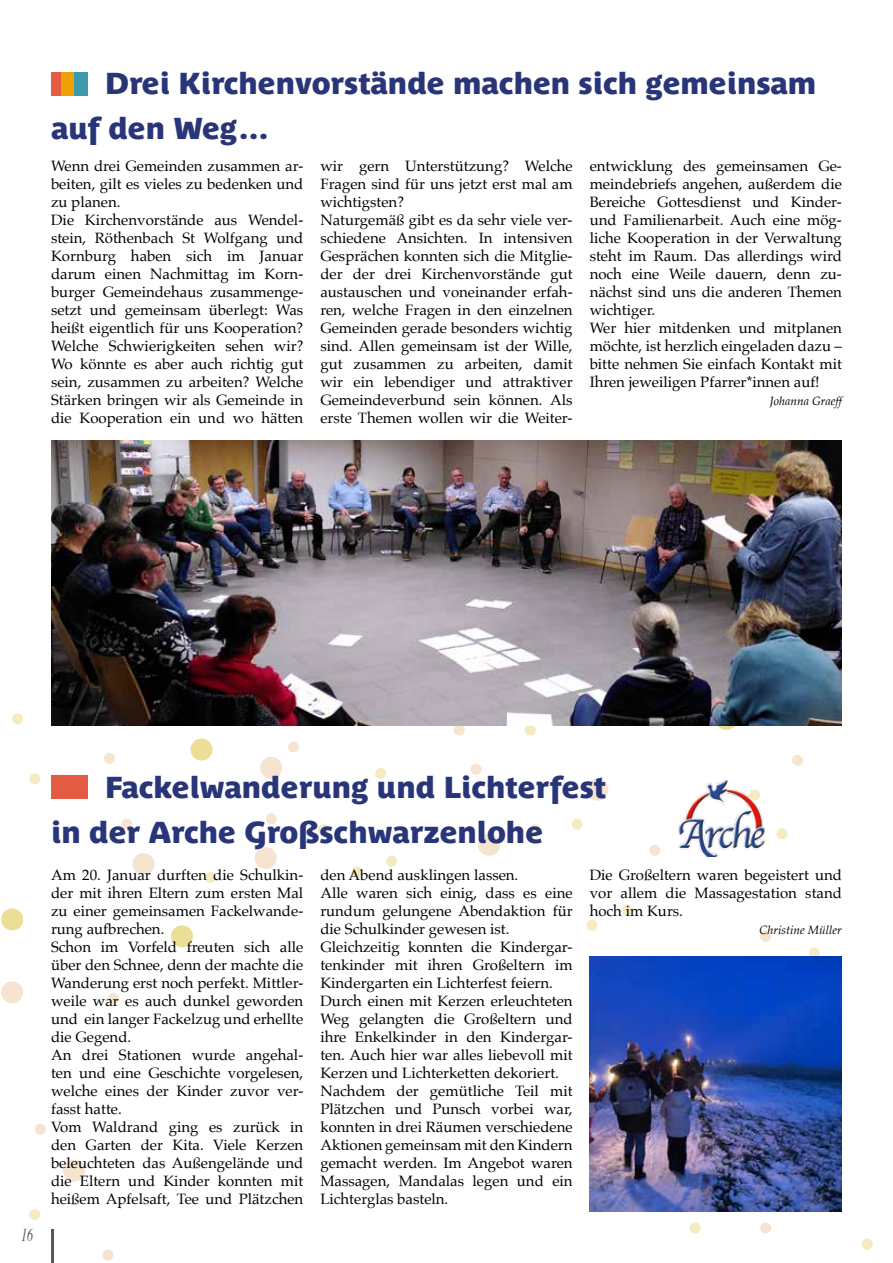
<style>
.page{position:relative;width:893px;height:1263px;background:#fff}
.page>*{position:absolute;margin:0;border:0;box-sizing:border-box;transform-origin:0 0}
.t1{font:30px/45px "Parisine Plus Std Sombre";color:#293579}
.t2{font:italic 18px "Times";color:#575756;scale:.67 1}
.t3{font:15px/18px "Palatino";color:#000}
.t4{font:italic 12px "Palatino";color:#000}
</style>
<div class="page">
<div style="left:586px;top:779px;width:22px;height:22px;background:#f6e4d1;border-radius:50%"></div>
<div style="left:715px;top:708px;width:22px;height:22px;background:#ecde96;border-radius:50%"></div>
<div style="left:171px;top:925px;width:22px;height:22px;background:#ecde96;border-radius:50%"></div>
<div style="left:190px;top:738px;width:22px;height:22px;background:#ecde96;border-radius:50%"></div>
<div style="left:1px;top:908px;width:22px;height:22px;background:#ecde96;border-radius:50%"></div>
<div style="left:478px;top:834px;width:22px;height:22px;background:#f6e4d1;border-radius:50%"></div>
<div style="left:255px;top:847px;width:22px;height:22px;background:#f6e4d1;border-radius:50%"></div>
<div style="left:260px;top:757px;width:22px;height:22px;background:#f6e4d1;border-radius:50%"></div>
<div style="left:132px;top:853px;width:22px;height:22px;background:#f6e4d1;border-radius:50%"></div>
<div style="left:1px;top:981px;width:22px;height:22px;background:#f6e4d1;border-radius:50%"></div>
<div style="left:63px;top:1159px;width:22px;height:22px;background:#f6e4d1;border-radius:50%"></div>
<div style="left:760px;top:931px;width:11px;height:11px;background:#f6e4d1;border-radius:50%"></div>
<div style="left:649px;top:845px;width:11px;height:11px;background:#f6e4d1;border-radius:50%"></div>
<div style="left:792px;top:755px;width:11px;height:11px;background:#f6e4d1;border-radius:50%"></div>
<div style="left:454px;top:725px;width:11px;height:11px;background:#f6e4d1;border-radius:50%"></div>
<div style="left:471px;top:764px;width:11px;height:11px;background:#f6e4d1;border-radius:50%"></div>
<div style="left:288px;top:741px;width:11px;height:11px;background:#f6e4d1;border-radius:50%"></div>
<div style="left:266px;top:813px;width:11px;height:11px;background:#f6e4d1;border-radius:50%"></div>
<div style="left:104px;top:753px;width:11px;height:11px;background:#f6e4d1;border-radius:50%"></div>
<div style="left:121px;top:819px;width:11px;height:11px;background:#f6e4d1;border-radius:50%"></div>
<div style="left:35px;top:1124px;width:11px;height:11px;background:#f6e4d1;border-radius:50%"></div>
<div style="left:108px;top:993px;width:11px;height:11px;background:#f6e4d1;border-radius:50%"></div>
<div style="left:102px;top:1249px;width:11px;height:11px;background:#f6e4d1;border-radius:50%"></div>
<div style="left:29px;top:1209px;width:11px;height:11px;background:#f4ebc3;border-radius:50%"></div>
<div style="left:12px;top:714px;width:11px;height:11px;background:#f4ebc3;border-radius:50%"></div>
<div style="left:29px;top:773px;width:11px;height:11px;background:#f4ebc3;border-radius:50%"></div>
<div style="left:205px;top:872px;width:11px;height:11px;background:#f4ebc3;border-radius:50%"></div>
<div style="left:318px;top:824px;width:11px;height:11px;background:#f4ebc3;border-radius:50%"></div>
<div style="left:386px;top:856px;width:11px;height:11px;background:#f4ebc3;border-radius:50%"></div>
<div style="left:351px;top:866px;width:11px;height:11px;background:#f4ebc3;border-radius:50%"></div>
<div style="left:375px;top:768px;width:11px;height:11px;background:#f4ebc3;border-radius:50%"></div>
<div style="left:525px;top:725px;width:11px;height:11px;background:#f4ebc3;border-radius:50%"></div>
<div style="left:530px;top:824px;width:11px;height:11px;background:#f4ebc3;border-radius:50%"></div>
<div style="left:571px;top:819px;width:11px;height:11px;background:#f4ebc3;border-radius:50%"></div>
<div style="left:586px;top:920px;width:11px;height:11px;background:#f4ebc3;border-radius:50%"></div>
<div style="left:621px;top:905px;width:11px;height:11px;background:#f4ebc3;border-radius:50%"></div>
<div style="left:776px;top:828px;width:11px;height:11px;background:#f4ebc3;border-radius:50%"></div>
<div style="left:809px;top:947px;width:11px;height:11px;background:#f4ebc3;border-radius:50%"></div>
<div style="left:690px;top:1222px;width:11px;height:11px;background:#f4ebc3;border-radius:50%"></div>
<div style="left:862px;top:1238px;width:11px;height:11px;background:#f4ebc3;border-radius:50%"></div>
<div style="left:760px;top:1222px;width:11px;height:11px;background:#f6e4d1;border-radius:50%"></div>
<hr style="left:51px;top:1229px;width:3px;height:34px;background:#575756">
<img style="left:678px;top:779px;width:87px;height:78px">
<img style="left:590px;top:957px;width:252px;height:255px">
<img style="left:51px;top:441px;width:791px;height:285px">
<div style="left:51px;top:775px;width:36px;height:24px;background:#e45b44"></div>
<div style="left:51px;top:72px;width:36px;height:24px;background:#e45b44"></div>
<div style="left:62px;top:72px;width:25px;height:24px;background:#eca100"></div>
<div style="left:74px;top:72px;width:13px;height:24px;background:#3a9aac"></div>
<h1 class="t1" style="left:51px;top:60px;width:767px;text-indent:54px">Drei Kirchenvorstände machen sich gemeinsam auf den Weg…</h1>
<p class="t3" style="left:320px;top:157px;width:254px">wir gern Unterstützung? Welche Fragen sind für uns jetzt erst mal am wichtigsten?<br>Naturgemäß gibt es da sehr viele ver&shy;schiedene Ansichten. In intensiven Gesprächen konnten sich die Mitglie&shy;der der drei Kirchenvorstände gut austauschen und voneinander erfah&shy;ren, welche Fragen in den einzelnen Gemeinden gerade besonders wichtig sind. Allen gemeinsam ist der Wille, gut zusammen zu arbeiten, damit wir ein lebendiger und attraktiver Gemeindeverbund sein können. Als erste Themen wollen wir die Weiter-</p>
<p class="t3" style="left:590px;top:157px;width:254px">entwicklung des gemeinsamen Ge&shy;meindebriefs angehen, außerdem die Bereiche Gottesdienst und Kinder&shy;und Familienarbeit. Auch eine mög&shy;liche Kooperation in der Verwaltung steht im Raum. Das allerdings wird noch eine Weile dauern, denn zu&shy;nächst sind uns die anderen Themen wichtiger.<br>Wer hier mitdenken und mitplanen möchte, ist herzlich eingeladen dazu – bitte nehmen Sie einfach Kontakt mit Ihren jeweiligen Pfarrer*innen auf!</p>
<p class="t3" style="left:51px;top:157px;width:254px">Wenn drei Gemeinden zusammen ar&shy;beiten, gilt es vieles zu bedenken und zu planen.<br>Die Kirchenvorstände aus Wendel&shy;stein, Röthenbach St Wolfgang und<br>Kornburg haben sich im Januar darum einen Nachmittag im Korn&shy;burger Gemeindehaus zusammenge&shy;setzt und gemeinsam überlegt: Was heißt eigentlich für uns Kooperation?<br>Welche Schwierigkeiten sehen wir?<br>Wo könnte es aber auch richtig gut sein, zusammen zu arbeiten? Welche<br>Stärken bringen wir als Gemeinde in die Kooperation ein und wo hätten</p>
<p class="t4" style="left:770px;top:391px;width:77px">Johanna Graeff</p>
<p class="t2" style="left:21px;top:1220px;width:19px">16</p>
<h1 class="t1" style="left:51px;top:764px;width:557px;text-indent:54px">Fackelwanderung und Lichterfest in der Arche Großschwarzenlohe</h1>
<p class="t3" style="left:320px;top:866px;width:254px">den Abend ausklingen lassen.<br>Alle waren sich einig, dass es eine rundum gelungene Abendaktion für die Schulkinder gewesen ist.<br>Gleichzeitig konnten die Kindergar&shy;tenkinder mit ihren Großeltern im Kindergarten ein Lichterfest feiern.<br>Durch einen mit Kerzen erleuchteten Weg gelangten die Großeltern und ihre Enkelkinder in den Kindergar&shy;ten. Auch hier war alles liebevoll mit Kerzen und Lichterketten dekoriert.<br>Nachdem der gemütliche Teil mit Plätzchen und Punsch vorbei war, konnten in drei Räumen verschiedene Aktionen gemeinsam mit den Kindern gemacht werden. Im Angebot waren Massagen, Mandalas legen und ein Lichterglas basteln.</p>
<p class="t3" style="left:590px;top:866px;width:254px;text-align:justify">Die Großeltern waren begeistert und vor allem die Massagestation stand hoch im Kurs.</p>
<p class="t3" style="left:51px;top:866px;width:254px">Am 20. Januar durften die Schulkin&shy;der mit ihren Eltern zum ersten Mal zu einer gemeinsamen Fackelwande&shy;rung aufbrechen.<br>Schon im Vorfeld freuten sich alle über den Schnee, denn der machte die<br>Wanderung erst noch perfekt. Mittler&shy;weile war es auch dunkel geworden und ein langer Fackelzug und erhellte die Gegend.<br>An drei Stationen wurde angehal&shy;ten und eine Geschichte vorgelesen, welche eines der Kinder zuvor ver&shy;fasst hatte.<br>Vom Waldrand ging es zurück in den Garten der Kita. Viele Kerzen beleuchteten das Außengelände und die Eltern und Kinder konnten mit heißem Apfelsaft, Tee und Plätzchen</p>
<p class="t4" style="left:760px;top:920px;width:84px">Christine Müller</p>
</div>
